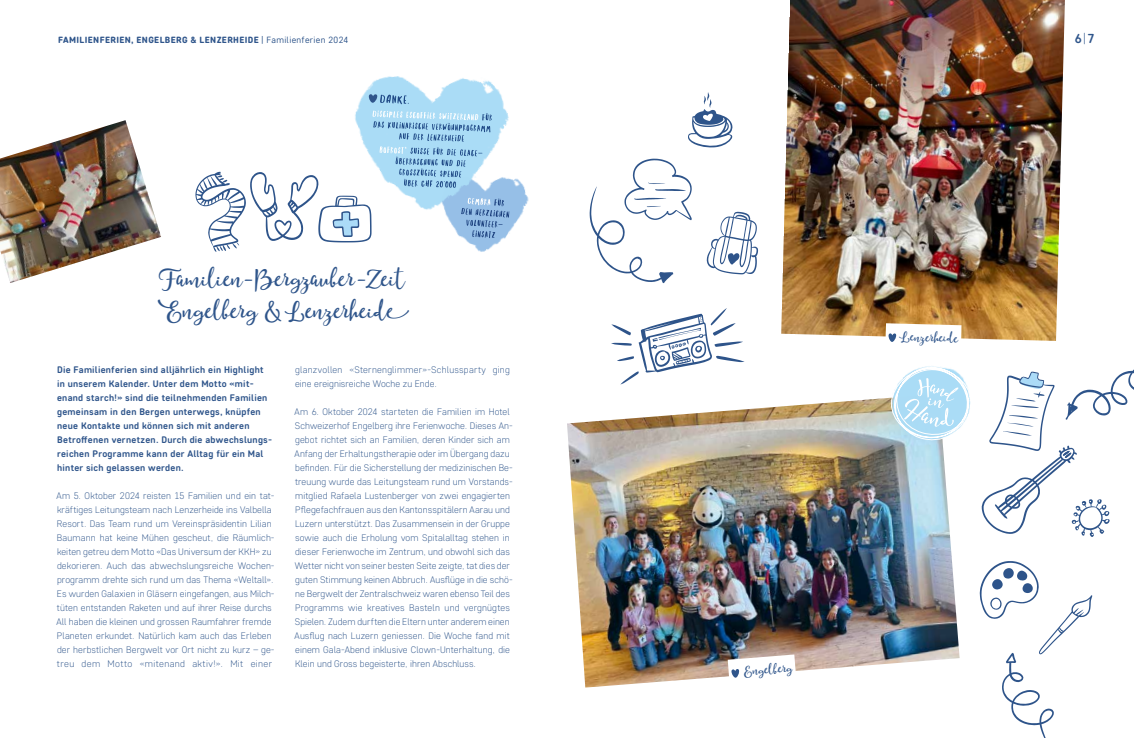
<style>
.page{position:relative;width:1134px;height:738px;background:#fff}
.page>*{position:absolute;margin:0;border:0;box-sizing:border-box;transform-origin:0 0}
.t1{font:28px/32.5px "Moments";color:#2f558b}
.t2{font:15px "Moments";color:#2f558b}
.t3{font:700 13px "Core Sans DS55";color:#2f558b}
.t4{font:300 9.5px/14px "Core Sans DS25";letter-spacing:.01em;color:#2f558b}
.t5{font:700 9.5px/14px "Core Sans DS55";letter-spacing:.03em;color:#2f558b}
.t6{font:800 9px "Core Sans DS65";letter-spacing:.04em;color:#2f558b}
.s1{font-family:"Core Sans DS35";font-weight:400}
.s2{font-family:"Core Sans DS25";font-weight:300}
</style>
<div class="page">
<img style="left:0;top:120px;width:161px;height:163px">
<img style="left:781px;top:0;width:284px;height:337px">
<img style="left:567px;top:398px;width:393px;height:289px">
<svg style="left:728px;top:654px;width:68px;height:32px"></svg>
<svg style="left:980px;top:561px;width:112px;height:176px"></svg>
<svg style="left:611px;top:308px;width:133px;height:76px"></svg>
<svg style="left:688px;top:92px;width:45px;height:56px"></svg>
<svg style="left:707px;top:211px;width:51px;height:63px"></svg>
<svg style="left:590px;top:158px;width:102px;height:125px"></svg>
<img style="left:509px;top:183px;width:20px;height:51px">
<img style="left:356px;top:76px;width:165px;height:155px">
<svg style="left:880px;top:323px;width:254px;height:213px"></svg>
<svg style="left:195px;top:110px;width:314px;height:142px"></svg>
<svg style="left:369px;top:94px;width:40px;height:10px"></svg>
<p class="t6" style="left:58px;top:34px;width:292px">FAMILIENFERIEN, ENGELBERG &amp; LENZERHEIDE <span class="s1">| Familienferien 2024</span></p>
<h3 class="t3" style="left:1075px;top:30px;width:21px">6 <span class="s2">|</span>7</h3>
<h1 class="t1" style="left:158px;top:263px;width:249px">Familien-Bergzauber-Zeit<br>Engelberg &amp; Lenzerheide</h1>
<p class="t4" style="left:295px;top:361px;width:216px">glanzvollen «Sternenglimmer»-Schlussparty ging eine ereignisreiche Woche zu Ende.</p>
<p class="t4" style="left:295px;top:403px;width:220px">Am 6. Oktober 2024 starteten die Familien im Hotel Schweizerhof Engelberg ihre Ferienwoche. Dieses An&shy;gebot richtet sich an Familien, deren Kinder sich am Anfang der Erhaltungstherapie oder im Übergang dazu befinden. Für die Sicherstellung der medizinischen Be&shy;treuung wurde das Leitungsteam rund um Vorstands&shy;mitglied Rafaela Lustenberger von zwei engagierten Pflegefachfrauen aus den Kantonsspitälern Aarau und Luzern unterstützt. Das Zusammensein in der Gruppe sowie auch die Erholung vom Spitalalltag stehen in dieser Ferienwoche im Zentrum, und obwohl sich das Wetter nicht von seiner besten Seite zeigte, tat dies der guten Stimmung keinen Abbruch. Ausflüge in die schö&shy;ne Bergwelt der Zentralschweiz waren ebenso Teil des Programms wie kreatives Basteln und vergnügtes Spielen. Zudem durften die Eltern unter anderem einen Ausflug nach Luzern geniessen. Die Woche fand mit einem Gala-Abend inklusive Clown-Unterhaltung, die Klein und Gross begeisterte, ihren Abschluss.</p>
<p class="t5" style="left:57px;top:361px;width:216px">Die Familienferien sind alljährlich ein Highlight in unserem Kalender. Unter dem Motto «mit&shy;enand starch!» sind die teilnehmenden Familien gemeinsam in den Bergen unterwegs, knüpfen neue Kontakte und können sich mit anderen Betroffenen vernetzen. Durch die abwechslungs&shy;reichen Programme kann der Alltag für ein Mal hinter sich gelassen werden.</p>
<p class="t4" style="left:57px;top:487px;width:220px">Am 5. Oktober 2024 reisten 15 Familien und ein tat&shy;kräftiges Leitungsteam nach Lenzerheide ins Valbella Resort. Das Team rund um Vereinspräsidentin Lilian Baumann hat keine Mühen gescheut, die Räumlich&shy;keiten getreu dem Motto «Das Universum der KKH» zu dekorieren. Auch das abwechslungsreiche Wochen&shy;programm drehte sich rund um das Thema «Weltall».<br>Es wurden Galaxien in Gläsern eingefangen, aus Milch&shy;tüten entstanden Raketen und auf ihrer Reise durchs All haben die kleinen und grossen Raumfahrer fremde Planeten erkundet. Natürlich kam auch das Erleben der herbstlichen Bergwelt vor Ort nicht zu kurz – ge&shy;treu dem Motto «mitenand aktiv!». Mit einer</p>
<h2 class="t2" style="left:901px;top:327px;width:62px;rotate:2deg">Lenzerheide</h2>
<h2 class="t2" style="left:743px;top:661px;width:59px;rotate:-5deg">Engelberg</h2>
</div>
